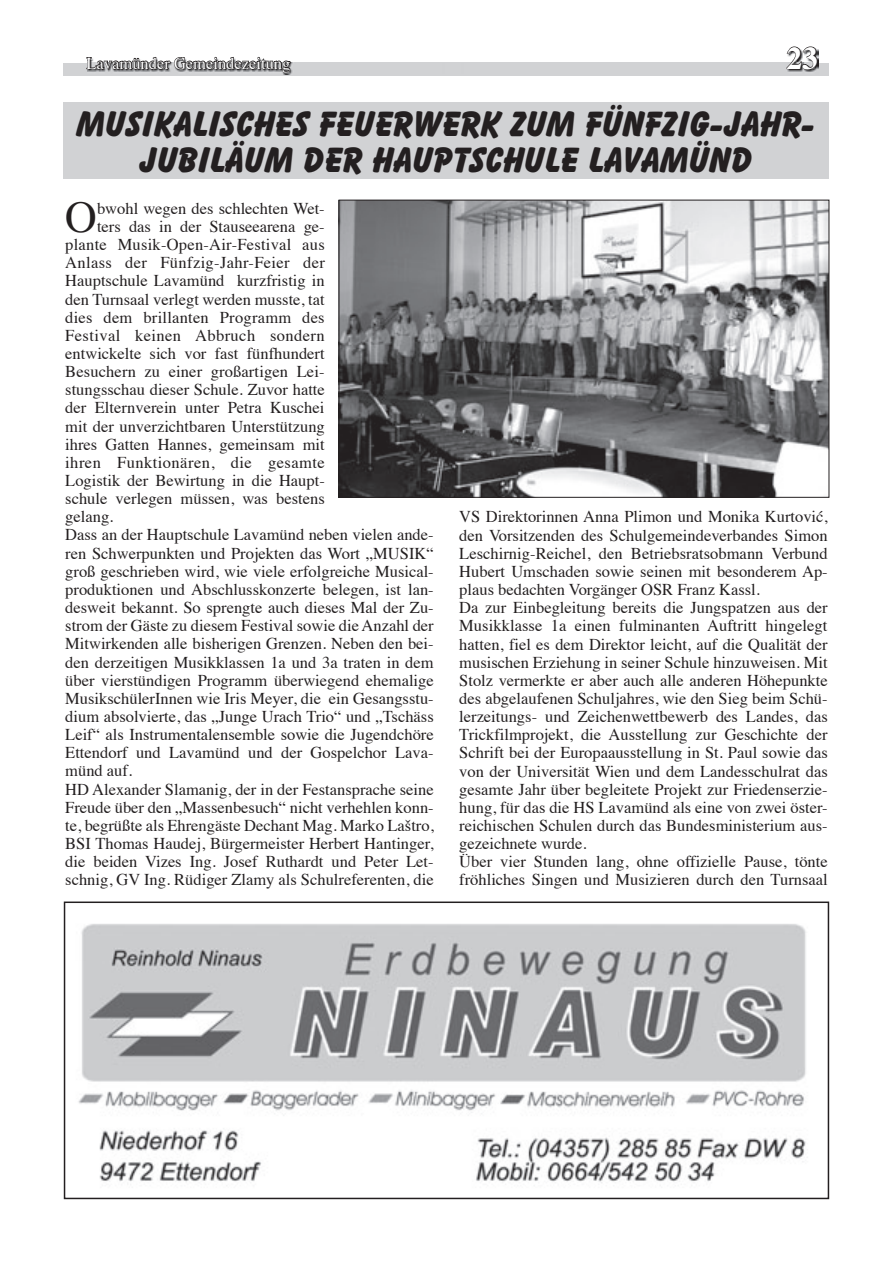
<style>
.page{position:relative;width:893px;height:1263px;background:#fff}
.page>*{position:absolute;margin:0;border:0;box-sizing:border-box;transform-origin:0 0}
.t1{font:43.95px "Times";color:#231f20}
.t2{font:800 36px/36px "Balloon BT";color:#231f20;text-align:center}
.t3{font:700 31.5px "Times";color:#fff}
.t4{font:16.5px/18.1px "Times";color:#231f20}
.t5{font:16.5px "Times";letter-spacing:.025em;color:#231f20}
.t6{font:16.5px "Times";letter-spacing:.02em;color:#231f20}
.t7{font:16.5px "Times";color:#fff}
</style>
<div class="page">
<div style="left:64px;top:63px;width:765px;height:13px;background:#d1d2d4"></div>
<img style="left:283px;top:49px;width:536px;height:25px">
<svg style="left:86px;top:56px;width:205px;height:17px"></svg>
<svg style="left:786px;top:46px;width:32px;height:24px"></svg>
<div style="left:64px;top:102px;width:765px;height:77px;background:#d1d2d4"></div>
<img style="left:341px;top:202px;width:486px;height:293px">
<div style="left:339px;top:200px;width:490px;height:297px;border:1px solid #231f20"></div>
<img style="left:78px;top:924px;width:728px;height:262px">
<div style="left:64px;top:901px;width:765px;height:298px;border:2px solid #231f20"></div>
<p class="t7" style="left:87px;top:56px;width:205px">Lavamünder Gemeindezeitung</p>
<h3 class="t3" style="left:786px;top:47px;width:33px">23</h3>
<h2 class="t2" style="left:77px;top:106px;width:741px">MUSIKALISCHES FEUERWERK ZUM FÜNFZIG-JAHR-<br>JUBILÄUM DER HAUPTSCHULE LAVAMÜND</h2>
<h1 class="t1" style="left:65px;top:199px;width:33px">O</h1>
<p class="t4" style="left:97px;top:201px;width:229px">bwohl wegen des schlechten Wet-</p>
<p class="t4" style="left:97px;top:219px;width:229px">ters das in der Stauseearena ge-</p>
<p class="t4" style="left:65px;top:237px;width:261px">plante Musik-Open-Air-Festival aus</p>
<p class="t6" style="left:65px;top:256px;width:261px">Anlass der Fünfzig-Jahr-Feier der</p>
<p class="t4" style="left:65px;top:273px;width:261px">Hauptschule Lavamünd kurzfristig in</p>
<p class="t4" style="left:65px;top:291px;width:261px">den Turnsaal verlegt werden musste, tat</p>
<p class="t4" style="left:65px;top:309px;width:261px">dies dem brillanten Programm des</p>
<p class="t5" style="left:65px;top:328px;width:261px">Festival keinen Abbruch sondern</p>
<p class="t4" style="left:65px;top:346px;width:261px">entwickelte sich vor fast fünfhundert</p>
<p class="t4" style="left:65px;top:364px;width:261px">Besuchern zu einer großartigen Lei-</p>
<p class="t4" style="left:65px;top:382px;width:261px">stungsschau dieser Schule. Zuvor hatte</p>
<p class="t4" style="left:65px;top:400px;width:261px">der Elternverein unter Petra Kuschei</p>
<p class="t4" style="left:65px;top:418px;width:261px">mit der unverzichtbaren Unterstützung</p>
<p class="t4" style="left:65px;top:436px;width:261px">ihres Gatten Hannes, gemeinsam mit</p>
<p class="t5" style="left:65px;top:455px;width:261px">ihren Funktionären, die gesamte</p>
<p class="t4" style="left:65px;top:473px;width:261px">Logistik der Bewirtung in die Haupt-</p>
<p class="t4" style="left:65px;top:491px;width:261px">schule verlegen müssen, was bestens</p>
<p class="t4" style="left:65px;top:509px;width:50px">gelang.</p>
<p class="t4" style="left:65px;top:527px;width:370px">Dass an der Hauptschule Lavamünd neben vielen ande-</p>
<p class="t4" style="left:65px;top:545px;width:370px">ren Schwerpunkten und Projekten das Wort „MUSIK“</p>
<p class="t4" style="left:65px;top:564px;width:370px">groß geschrieben wird, wie viele erfolgreiche Musical-</p>
<p class="t4" style="left:65px;top:582px;width:370px">produktionen und Abschlusskonzerte belegen, ist lan-</p>
<p class="t4" style="left:65px;top:600px;width:370px">desweit bekannt. So sprengte auch dieses Mal der Zu-</p>
<p class="t4" style="left:65px;top:618px;width:370px">strom der Gäste zu diesem Festival sowie die Anzahl der</p>
<p class="t4" style="left:65px;top:636px;width:370px">Mitwirkenden alle bisherigen Grenzen. Neben den bei-</p>
<p class="t4" style="left:65px;top:654px;width:370px">den derzeitigen Musikklassen 1a und 3a traten in dem</p>
<p class="t4" style="left:65px;top:672px;width:370px">über vierstündigen Programm überwiegend ehemalige</p>
<p class="t4" style="left:65px;top:691px;width:370px">MusikschülerInnen wie Iris Meyer, die ein Gesangsstu-</p>
<p class="t4" style="left:65px;top:709px;width:370px">dium absolvierte, das „Junge Urach Trio“ und „Tschäss</p>
<p class="t4" style="left:65px;top:727px;width:370px">Leif“ als Instrumentalensemble sowie die Jugendchöre</p>
<p class="t4" style="left:65px;top:745px;width:370px">Ettendorf und Lavamünd und der Gospelchor Lava-</p>
<p class="t4" style="left:65px;top:763px;width:68px">münd auf.</p>
<p class="t4" style="left:65px;top:781px;width:370px">HD Alexander Slamanig, der in der Festansprache seine</p>
<p class="t4" style="left:65px;top:799px;width:370px">Freude über den „Massenbesuch“ nicht verhehlen konn-</p>
<p class="t4" style="left:65px;top:818px;width:370px">te, begrüßte als Ehrengäste Dechant Mag. Marko Laštro,</p>
<p class="t4" style="left:65px;top:836px;width:370px">BSI Thomas Haudej, Bürgermeister Herbert Hantinger,</p>
<p class="t4" style="left:65px;top:854px;width:370px">die beiden Vizes Ing. Josef Ruthardt und Peter Let-</p>
<p class="t4" style="left:65px;top:872px;width:370px">schnig, GV Ing. Rüdiger Zlamy als Schulreferenten, die</p>
<p class="t4" style="left:459px;top:509px;width:370px">VS Direktorinnen Anna Plimon und Monika Kurtović, den Vorsitzenden des Schulgemeindeverbandes Simon Leschirnig-Reichel, den Betriebsratsobmann Verbund Hubert Umschaden sowie seinen mit besonderem Ap&shy;plaus bedachten Vorgänger OSR Franz Kassl.<br>Da zur Einbegleitung bereits die Jungspatzen aus der Musikklasse 1a einen fulminanten Auftritt hingelegt hatten, fiel es dem Direktor leicht, auf die Qualität der musischen Erziehung in seiner Schule hinzuweisen. Mit Stolz vermerkte er aber auch alle anderen Höhepunkte des abgelaufenen Schuljahres, wie den Sieg beim Schü&shy;lerzeitungs- und Zeichenwettbewerb des Landes, das Trickfilmprojekt, die Ausstellung zur Geschichte der Schrift bei der Europaausstellung in St. Paul sowie das von der Universität Wien und dem Landesschulrat das gesamte Jahr über begleitete Projekt zur Friedenserzie&shy;hung, für das die HS Lavamünd als eine von zwei öster&shy;reichischen Schulen durch das Bundesministerium aus&shy;gezeichnete wurde.<br>Über vier Stunden lang, ohne offizielle Pause, tönte fröhliches Singen und Musizieren durch den Turnsaal</p>
</div>
